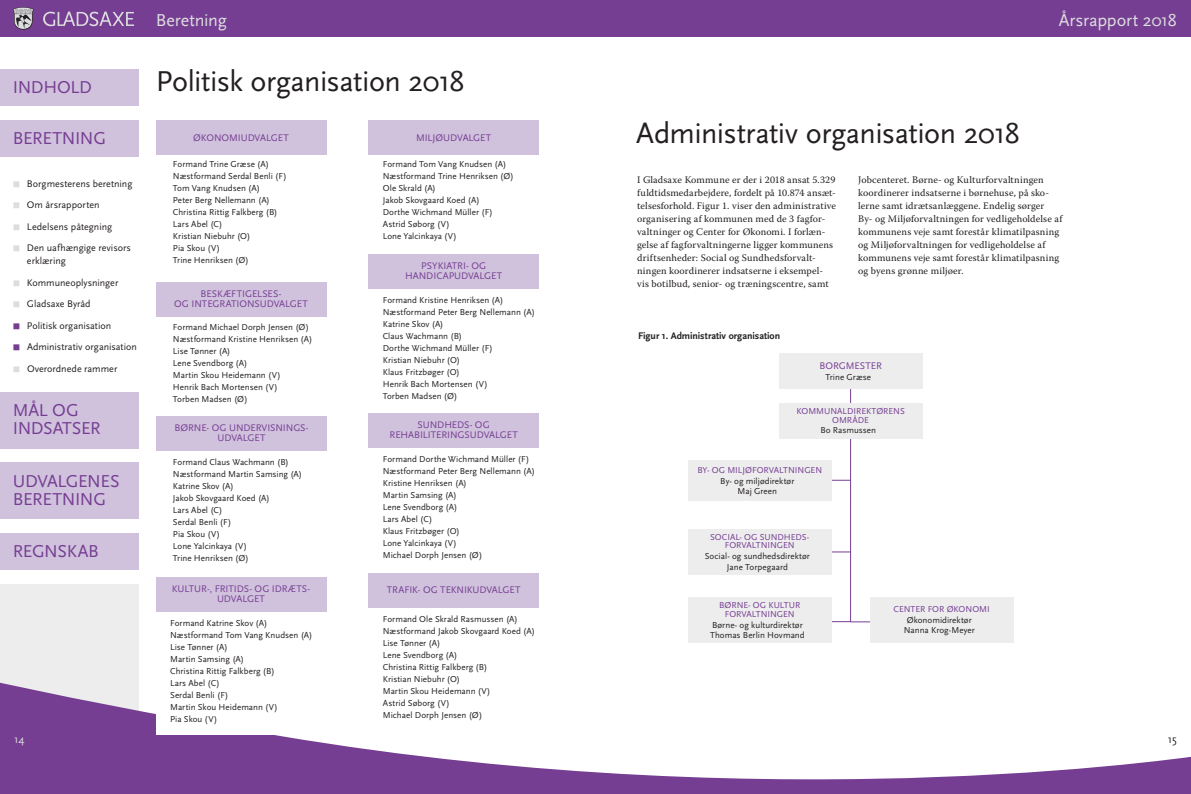
<style>
.page{position:relative;width:1191px;height:794px;background:#fff}
.page>*{position:absolute;margin:0;border:0;box-sizing:border-box;transform-origin:0 0}
.t1{font:30px "Scala Sans";letter-spacing:-.015em;color:#231f20}
.t2{font:18px/18px "Scala Sans";letter-spacing:-.02em;color:#763e92}
.t3{font:18px "Scala Sans";letter-spacing:-.01em;color:#dcdddf}
.t4{font:11.5px "Scala Sans";color:#dcdddf}
.t5{font:11.5px "Scala Sans";color:#231f20}
.t6{font:10px/13px "Warnock Pro";letter-spacing:.01em;color:#231f20}
.t7{font:10px/10px "Scala Sans LF";letter-spacing:-.005em;color:#763e92;text-align:center}
.t8{font:10px/21.5px "Scala Sans";color:#231f20}
.t9{font:700 10px "Scala Sans";letter-spacing:-.005em;color:#231f20}
.t10{font:9px/12px "Scala Sans LF";letter-spacing:.005em;color:#231f20}
.t11{font:9px/8.4px "Scala Sans LF";color:#763e92;text-align:center}
.s1{color:#dcdddf}
</style>
<div class="page">
<div style="left:0;top:584px;width:139px;height:200px;background:#ededee"></div>
<div style="left:0;top:0;width:1191px;height:37px;background:#763e92"></div>
<svg style="left:13px;top:7px;width:21px;height:23px"></svg>
<svg style="left:43px;top:12px;width:91px;height:14px"></svg>
<svg style="left:0;top:590px;width:1191px;height:204px"></svg>
<div style="left:0;top:69px;width:139px;height:37px;background:#d0c2dd"></div>
<div style="left:0;top:120px;width:139px;height:37px;background:#d0c2dd"></div>
<div style="left:0;top:533px;width:139px;height:37px;background:#d0c2dd"></div>
<div style="left:0;top:462px;width:139px;height:57px;background:#d0c2dd"></div>
<div style="left:0;top:392px;width:139px;height:56px;background:#d0c2dd"></div>
<div style="left:369px;top:413px;width:170px;height:35px;background:#d0c2dd"></div>
<div style="left:156px;top:282px;width:170px;height:34px;background:#d0c2dd"></div>
<div style="left:369px;top:573px;width:170px;height:34px;background:#d0c2dd"></div>
<div style="left:156px;top:416px;width:171px;height:34px;background:#d0c2dd"></div>
<div style="left:369px;top:121px;width:170px;height:34px;background:#d0c2dd"></div>
<div style="left:156px;top:577px;width:170px;height:34px;background:#d0c2dd"></div>
<div style="left:156px;top:121px;width:170px;height:34px;background:#d0c2dd"></div>
<div style="left:369px;top:254px;width:170px;height:34px;background:#d0c2dd"></div>
<div style="left:156px;top:619px;width:170px;height:115px;background:#fff"></div>
<svg style="left:767px;top:389px;width:104px;height:233px"></svg>
<div style="left:779px;top:353px;width:143px;height:36px;background:#ededee"></div>
<div style="left:779px;top:403px;width:143px;height:36px;background:#ededee"></div>
<div style="left:688px;top:460px;width:143px;height:40px;background:#ededee"></div>
<div style="left:688px;top:529px;width:143px;height:45px;background:#ededee"></div>
<div style="left:688px;top:597px;width:143px;height:45px;background:#ededee"></div>
<div style="left:870px;top:597px;width:143px;height:45px;background:#ededee"></div>
<h2 class="t2" style="left:13px;top:79px;width:81px">INDHOLD</h2>
<h2 class="t2" style="left:13px;top:130px;width:95px">BERETNING</h2>
<p class="t8" style="left:13px;top:173px;width:121px"><span class="s1">■</span> Borgmesterens beretning</p>
<p class="t8" style="left:13px;top:194px;width:88px"><span class="s1">■</span> Om årsrapporten</p>
<p class="t8" style="left:13px;top:216px;width:101px"><span class="s1">■</span> Ledelsens påtegning</p>
<p class="t8" style="left:27px;top:241px;width:106px;line-height:13px;text-indent:-14px"><span class="s1">■</span> Den uafhængige revisors erklæring</p>
<p class="t8" style="left:13px;top:272px;width:107px"><span class="s1">■</span> Kommuneoplysninger</p>
<p class="t8" style="left:27px;top:293px;width:111px;text-indent:-14px"><span class="s1">■</span> Gladsaxe Byråd<br>Politisk organisation<br>Administrativ organisation</p>
<p class="t8" style="left:13px;top:358px;width:106px"><span class="s1">■</span> Overordnede rammer</p>
<h2 class="t2" style="left:13px;top:402px;width:89px">MÅL OG<br>INDSATSER</h2>
<h2 class="t2" style="left:13px;top:472px;width:108px">UDVALGENES<br>BERETNING</h2>
<h2 class="t2" style="left:13px;top:542px;width:88px">REGNSKAB</h2>
<h2 class="t3" style="left:156px;top:10px;width:73px">Beretning</h2>
<h2 class="t3" style="left:1058px;top:10px;width:119px">Årsrapport 2018</h2>
<h1 class="t1" style="left:156px;top:65px;width:310px">Politisk organisation 2018</h1>
<p class="t7" style="left:193px;top:132px;width:97px">ØKONOMIUDVALGET</p>
<p class="t10" style="left:173px;top:158px;width:115px">Formand Trine Græse (A)<br>Næstformand Serdal Benli (F)<br>Tom Vang Knudsen (A)<br>Peter Berg Nellemann (A)<br>Christina Rittig Falkberg (B)<br>Lars Abel (C)<br>Kristian Niebuhr (O)<br>Pia Skou (V)<br>Trine Henriksen (Ø)</p>
<p class="t7" style="left:174px;top:289px;width:135px">BESKÆFTIGELSES-<br>OG INTEGRATIONSUDVALGET</p>
<p class="t10" style="left:173px;top:321px;width:141px">Formand Michael Dorph Jensen (Ø)<br>Næstformand Kristine Henriksen (A)<br>Lise Tønner (A)<br>Lene Svendborg (A)<br>Martin Skou Heidemann (V)<br>Henrik Bach Mortensen (V)<br>Torben Madsen (Ø)</p>
<p class="t7" style="left:174px;top:423px;width:135px">BØRNE- OG UNDERVISNINGS-<br>UDVALGET</p>
<p class="t10" style="left:173px;top:456px;width:131px">Formand Claus Wachmann (B)<br>Næstformand Martin Samsing (A)<br>Katrine Skov (A)<br>Jakob Skovgaard Koed (A)<br>Lars Abel (C)<br>Serdal Benli (F)<br>Pia Skou (V)<br>Lone Yalcinkaya (V)<br>Trine Henriksen (Ø)</p>
<p class="t7" style="left:172px;top:583px;width:139px">KULTUR-, FRITIDS- OG IDRÆTS-<br>UDVALGET</p>
<p class="t10" style="left:170px;top:617px;width:144px">Formand Katrine Skov (A)<br>Næstformand Tom Vang Knudsen (A)<br>Lise Tønner (A)<br>Martin Samsing (A)<br>Christina Rittig Falkberg (B)<br>Lars Abel (C)<br>Serdal Benli (F)<br>Martin Skou Heidemann (V)<br>Pia Skou (V)</p>
<p class="t7" style="left:416px;top:132px;width:77px">MILJØUDVALGET</p>
<p class="t10" style="left:383px;top:158px;width:132px">Formand Tom Vang Knudsen (A)<br>Næstformand Trine Henriksen (Ø)<br>Ole Skrald (A)<br>Jakob Skovgaard Koed (A)<br>Dorthe Wichmand Müller (F)<br>Astrid Søborg (V)<br>Lone Yalcinkaya (V)</p>
<p class="t7" style="left:405px;top:261px;width:99px">PSYKIATRI- OG<br>HANDICAPUDVALGET</p>
<p class="t10" style="left:383px;top:294px;width:154px">Formand Kristine Henriksen (A)<br>Næstformand Peter Berg Nellemann (A)<br>Katrine Skov (A)<br>Claus Wachmann (B)<br>Dorthe Wichmand Müller (F)<br>Kristian Niebuhr (O)<br>Klaus Fritzbøger (O)<br>Henrik Bach Mortensen (V)<br>Torben Madsen (Ø)</p>
<p class="t7" style="left:389px;top:420px;width:130px">SUNDHEDS- OG<br>REHABILITERINGSUDVALGET</p>
<p class="t10" style="left:383px;top:453px;width:154px">Formand Dorthe Wichmand Müller (F)<br>Næstformand Peter Berg Nellemann (A)<br>Kristine Henriksen (A)<br>Martin Samsing (A)<br>Lene Svendborg (A)<br>Lars Abel (C)<br>Klaus Fritzbøger (O)<br>Lone Yalcinkaya (V)<br>Michael Dorph Jensen (Ø)</p>
<p class="t7" style="left:387px;top:585px;width:135px">TRAFIK- OG TEKNIKUDVALGET</p>
<p class="t10" style="left:383px;top:613px;width:154px">Formand Ole Skrald Rasmussen (A)<br>Næstformand Jakob Skovgaard Koed (A)<br>Lise Tønner (A)<br>Lene Svendborg (A)<br>Christina Rittig Falkberg (B)<br>Kristian Niebuhr (O)<br>Martin Skou Heidemann (V)<br>Astrid Søborg (V)<br>Michael Dorph Jensen (Ø)</p>
<h1 class="t1" style="left:636px;top:117px;width:385px">Administrativ organisation 2018</h1>
<p class="t6" style="left:637px;top:173px;width:200px">I Gladsaxe Kommune er der i 2018 ansat 5.329 fuldtidsmedarbejdere, fordelt på 10.874 ansæt&shy;telsesforhold. Figur 1. viser den administrative organisering af kommunen med de 3 fagfor&shy;valtninger og Center for Økonomi. I forlæn&shy;gelse af fagforvaltningerne ligger kommunens driftsenheder: Social og Sundhedsforvalt&shy;ningen koordinerer indsatserne i eksempel&shy;vis botilbud, senior- og træningscentre, samt</p>
<p class="t6" style="left:858px;top:173px;width:206px">Jobcenteret. Børne- og Kulturforvaltningen koordinerer indsatserne i børnehuse, på sko&shy;lerne samt idrætsanlæggene. Endelig sørger<br>By- og Miljøforvaltningen for vedligeholdelse af kommunens veje samt forestår klimatilpasning og Miljøforvaltningen for vedligeholdelse af kommunens veje samt forestår klimatilpasning og byens grønne miljøer.</p>
<p class="t9" style="left:638px;top:330px;width:144px">Figur 1. Administrativ organisation</p>
<p class="t7" style="left:819px;top:361px;width:64px">BORGMESTER</p>
<p class="t10" style="left:825px;top:371px;width:47px">Trine Græse</p>
<p class="t11" style="left:796px;top:407px;width:110px">KOMMUNALDIREKTØRENS<br>OMRÅDE</p>
<p class="t10" style="left:820px;top:425px;width:57px">Bo Rasmussen</p>
<p class="t11" style="left:697px;top:466px;width:126px">BY- OG MILJØFORVALTNINGEN</p>
<p class="t10" style="left:720px;top:476px;width:76px;line-height:10.1px;text-align:center">By- og miljødirektør<br>Maj Green</p>
<p class="t11" style="left:710px;top:533px;width:100px">SOCIAL- OG SUNDHEDS-<br>FORVALTNINGEN</p>
<p class="t10" style="left:705px;top:551px;width:107px;line-height:10.1px;text-align:center">Social- og sundhedsdirektør<br>Jane Torpegaard</p>
<p class="t11" style="left:719px;top:601px;width:83px">BØRNE- OG KULTUR<br>FORVALTNINGEN</p>
<p class="t10" style="left:710px;top:620px;width:96px;line-height:10.1px">Børne- og kulturdirektør<br>Thomas Berlin Hovmand</p>
<p class="t11" style="left:893px;top:605px;width:98px">CENTER FOR ØKONOMI</p>
<p class="t10" style="left:903px;top:615px;width:72px;line-height:10.1px;text-align:center">Økonomidirektør<br>Nanna Krog-Meyer</p>
<p class="t4" style="left:14px;top:733px;width:12px">14</p>
<p class="t5" style="left:1168px;top:733px;width:10px">15</p>
</div>
